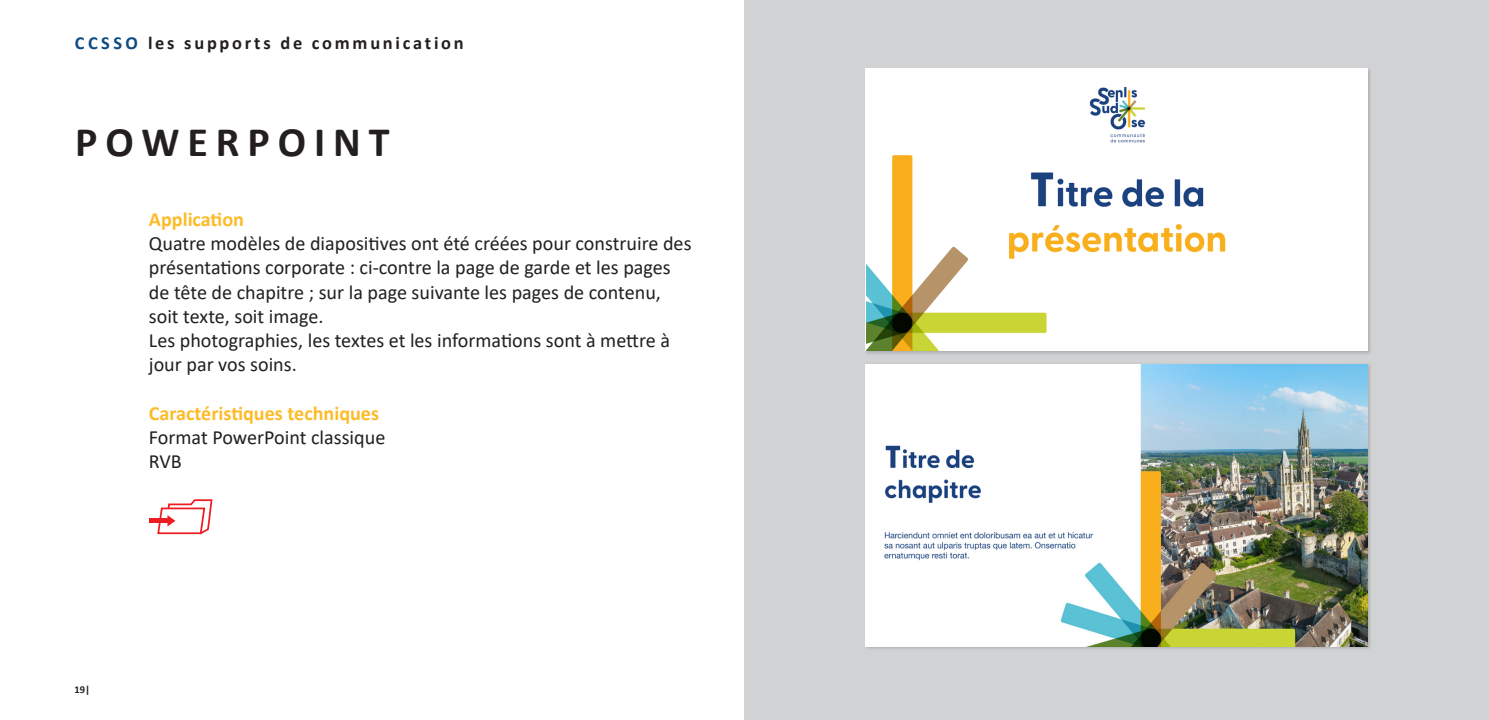
<style>
.page{position:relative;width:1489px;height:720px;background:#fff}
.page>*{position:absolute;margin:0;border:0;box-sizing:border-box;transform-origin:0 0}
.Titre_principal_page{font:700 42px "Calibri";letter-spacing:.19em;color:#231f20}
.Texte_courant{font:20.12px/24.2px "Calibri";color:#231f20}
.Texte_courant-2{font:700 20.12px "Calibri";color:#fdbb28}
.t1{font:700 18.38px "Calibri";letter-spacing:.15em;color:#231f20}
.t2{font:700 10.5px "Calibri";color:#231f20}
.s1{color:#0e4a84}
</style>
<div class="page">
<div style="left:744px;top:0;width:744px;height:719px;background:#d1d2d4"></div>
<hr style="left:149px;top:518px;width:18px;height:4px;background:#ee1d23">
<svg style="left:156px;top:499px;width:57px;height:36px"></svg>
<div style="left:864px;top:67px;width:507px;height:288px;background:#231f20;opacity:.2"></div>
<img style="left:866px;top:68px;width:501px;height:282px">
<div style="left:864px;top:362px;width:507px;height:288px;background:#231f20;opacity:.2"></div>
<img style="left:866px;top:364px;width:501px;height:282px">
<p class="t1" style="left:75px;top:29px;width:390px"><span class="s1">CCSSO</span> les supports de communication</p>
<p class="Titre_principal_page" style="left:75px;top:112px;width:316px">POWERPOINT</p>
<p class="Texte_courant-2" style="left:149px;top:205px;width:97px">Application</p>
<p class="Texte_courant" style="left:149px;top:231px;width:544px">Quatre modèles de diapositives ont été créées pour construire des présentations corporate : ci-contre la page de garde et les pages de tête de chapitre ; sur la page suivante les pages de contenu, soit texte, soit image.</p>
<p class="Texte_courant" style="left:149px;top:327px;width:522px">Les photographies, les textes et les informations sont à mettre à jour par vos soins.</p>
<p class="Texte_courant-2" style="left:149px;top:398px;width:232px">Caractéristiques techniques</p>
<p class="Texte_courant" style="left:149px;top:424px;width:238px">Format PowerPoint classique</p>
<p class="Texte_courant" style="left:149px;top:448px;width:35px">RVB</p>
<p class="t2" style="left:74px;top:682px;width:17px">19|</p>
</div>
